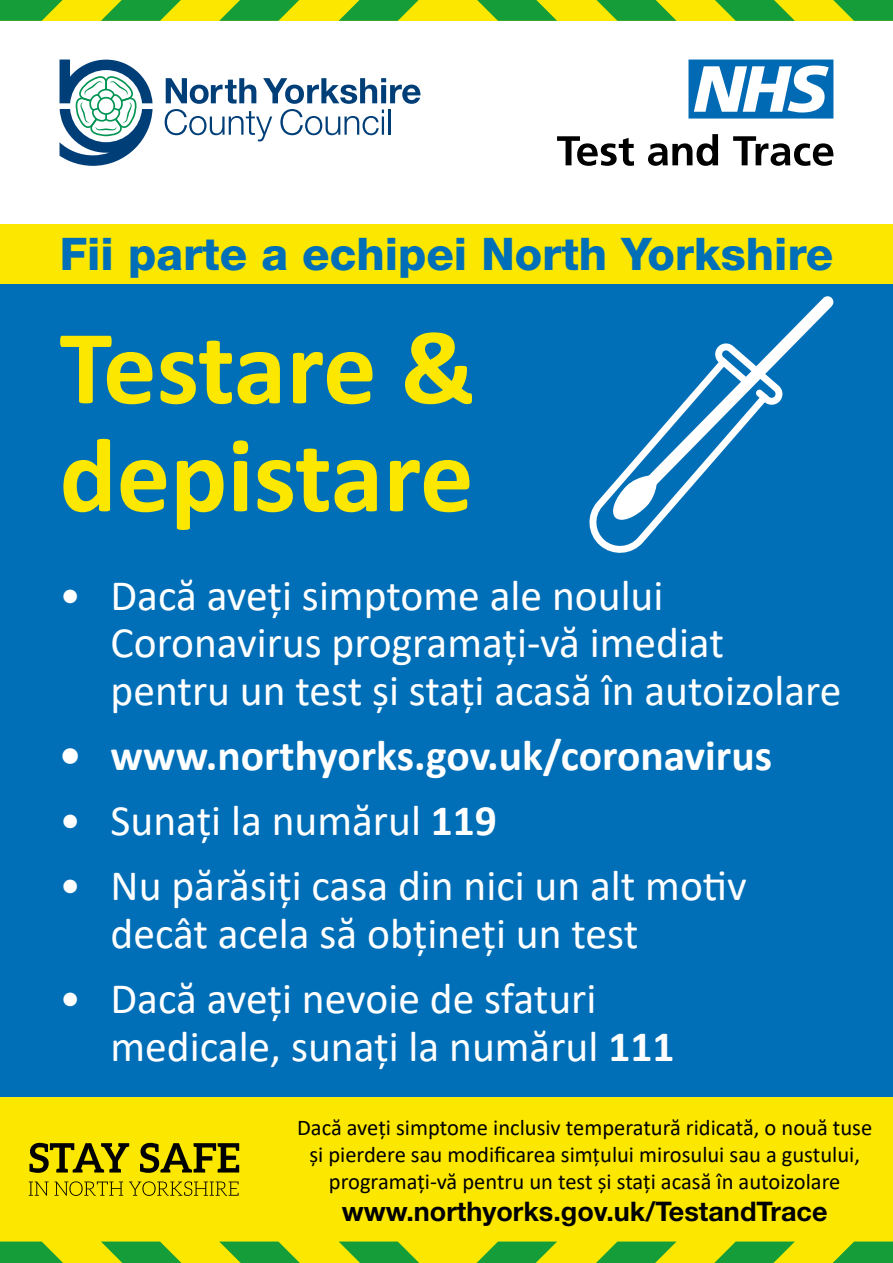
<style>
.page{position:relative;width:893px;height:1263px;background:#fff}
.page>*{position:absolute;margin:0;border:0;box-sizing:border-box;transform-origin:0 0}
.t1{font:700 106.5px/108px "Calibri";letter-spacing:-.005em;color:#fbe700}
.t2{font:800 45px "Helvetica Neue LT Std";color:#006fb7}
.t3{font:43.5px/48px "Calibri";color:#fff}
.t4{font:700 43.5px "Calibri";color:#fff}
.t5{font:700 27px "Helvetica Neue LT Std";color:#000}
.t6{font:22.5px/27px "Calibri";color:#000;text-align:center}
.s1{font-weight:700}
</style>
<div class="page">
<div style="left:0;top:284px;width:893px;height:813px;background:#006fb7"></div>
<svg style="left:688px;top:60px;width:145px;height:59px"></svg>
<svg style="left:557px;top:136px;width:77px;height:30px"></svg>
<svg style="left:648px;top:134px;width:70px;height:32px"></svg>
<svg style="left:733px;top:136px;width:100px;height:30px"></svg>
<svg style="left:165px;top:78px;width:255px;height:63px"></svg>
<hr style="left:388px;top:110px;width:3px;height:25px;background:#003e78">
<svg style="left:60px;top:60px;width:93px;height:106px"></svg>
<div style="left:0;top:1097px;width:893px;height:144px;background:#fbe700"></div>
<svg style="left:29px;top:1143px;width:210px;height:30px;background:#928700"></svg>
<svg style="left:29px;top:1181px;width:210px;height:15px;background:#ccbc00"></svg>
<div style="left:0;top:224px;width:893px;height:60px;background:#fbe700"></div>
<div style="left:0;top:0;width:893px;height:21px;background:#fbe700"></div>
<svg style="left:339px;top:0;width:80px;height:21px"></svg>
<svg style="left:219px;top:0;width:80px;height:21px"></svg>
<svg style="left:101px;top:0;width:80px;height:21px"></svg>
<svg style="left:0;top:0;width:63px;height:21px"></svg>
<svg style="left:477px;top:0;width:80px;height:21px"></svg>
<svg style="left:596px;top:0;width:80px;height:21px"></svg>
<svg style="left:715px;top:0;width:80px;height:21px"></svg>
<svg style="left:833px;top:0;width:60px;height:21px"></svg>
<div style="left:0;top:1241px;width:893px;height:22px;background:#fbe700"></div>
<svg style="left:339px;top:1241px;width:80px;height:22px"></svg>
<svg style="left:219px;top:1241px;width:81px;height:22px"></svg>
<svg style="left:101px;top:1241px;width:81px;height:22px"></svg>
<svg style="left:0;top:1241px;width:63px;height:22px"></svg>
<svg style="left:476px;top:1241px;width:81px;height:22px"></svg>
<svg style="left:596px;top:1241px;width:80px;height:22px"></svg>
<svg style="left:714px;top:1241px;width:81px;height:22px"></svg>
<svg style="left:832px;top:1241px;width:61px;height:22px"></svg>
<div style="left:633px;top:285px;width:211px;height:215px;background:#006fb7"></div>
<svg style="left:586px;top:342px;width:198px;height:214px"></svg>
<p class="t2" style="left:60px;top:227px;width:775px">Fii parte a echipei North Yorkshire</p>
<h1 class="t1" style="left:60px;top:312px;width:418px">Testare &amp; depistare</h1>
<p class="t3" style="left:111px;top:570px;width:732px;text-indent:-51px">• Dacă aveți simptome ale noului<br>Coronavirus programați-vă imediat pentru un test și stați acasă în autoizolare</p>
<p class="t4" style="left:60px;top:725px;width:714px">• www.northyorks.gov.uk/coronavirus</p>
<p class="t3" style="left:60px;top:796px;width:439px">• Sunați la numărul <span class="s1">119</span></p>
<p class="t3" style="left:111px;top:861px;width:638px;text-indent:-51px">• Nu părăsiți casa din nici un alt motiv decât acela să obțineți un test</p>
<p class="t3" style="left:111px;top:974px;width:565px;text-indent:-51px">• Dacă aveți nevoie de sfaturi medicale, sunați la numărul <span class="s1">111</span></p>
<p class="t6" style="left:297px;top:1113px;width:577px">Dacă aveți simptome inclusiv temperatură ridicată, o nouă tuse și pierdere sau modificarea simțului mirosului sau a gustului, programați-vă pentru un test și stați acasă în autoizolare</p>
<p class="t5" style="left:342px;top:1195px;width:487px">www.northyorks.gov.uk/TestandTrace</p>
</div>
